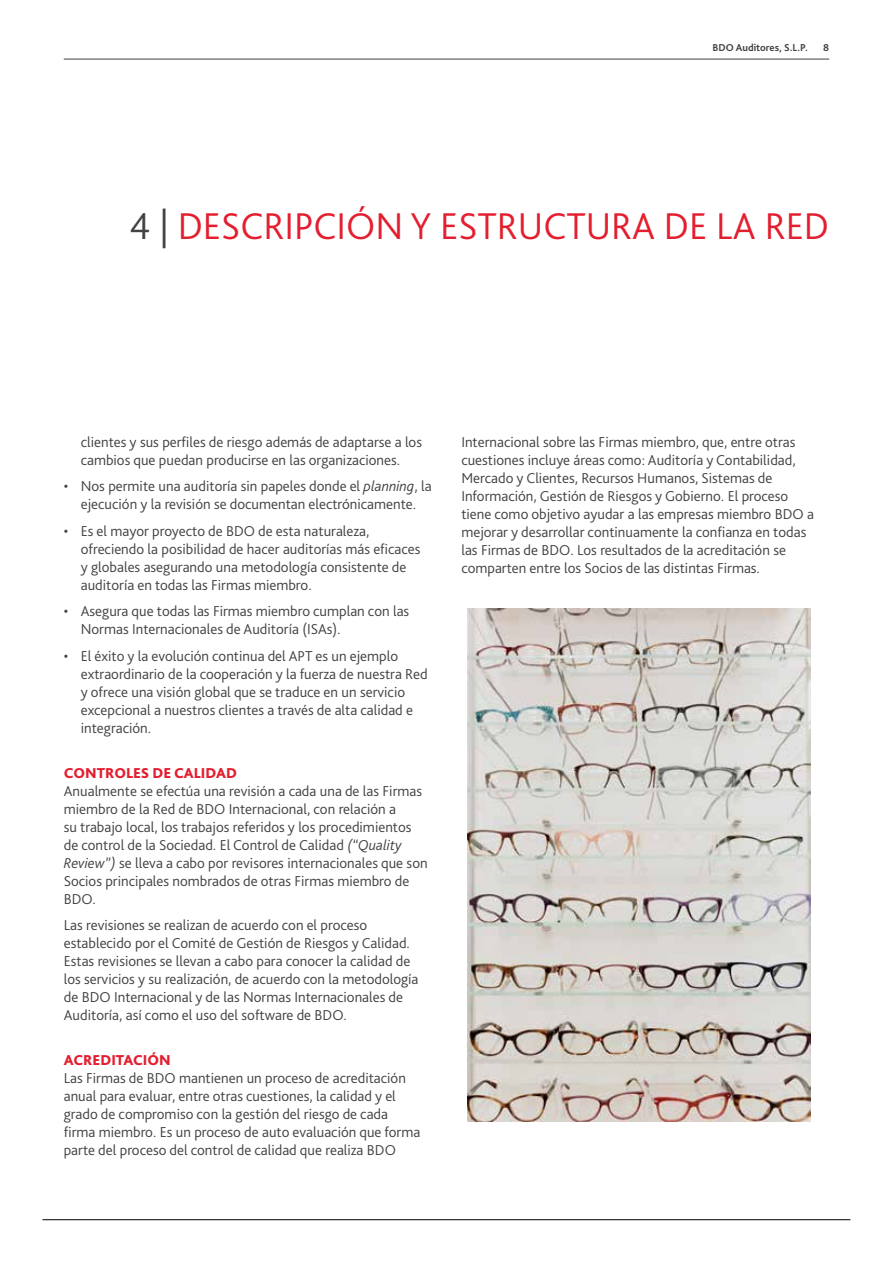
<style>
.page{position:relative;width:893px;height:1263px;background:#fff}
.page>*{position:absolute;margin:0;border:0;box-sizing:border-box;transform-origin:0 0}
.t1{font:300 39px "Bliss Pro";color:#e31e2f}
.t2{font:300 15px/18px "Bliss Pro";color:#42403f}
.t3{font:800 15px "Bliss Pro";color:#e31e2f}
.t4{font:700 10.5px "Bliss Pro";color:#42403f}
.s1{color:#424241}
.s2{font-style:italic}
</style>
<div class="page">
<hr style="left:43px;top:1219px;width:807px;height:1px;background:#000">
<hr style="left:64px;top:59px;width:765px;height:1px;background:#42403f">
<img style="left:468px;top:608px;width:342px;height:513px">
<p class="t4" style="left:713px;top:40px;width:97px">BDO Auditores, S.L.P.</p>
<p class="t4" style="left:823px;top:40px;width:8px">8</p>
<h1 class="t1" style="left:129px;top:202px;width:701px"><span class="s1">4 |</span> DESCRIPCIÓN Y ESTRUCTURA DE LA RED</h1>
<p class="t2" style="left:81px;top:432px;width:343px">clientes y sus perfiles de riesgo además de adaptarse a los cambios que puedan producirse en las organizaciones.</p>
<p class="t2" style="left:64px;top:477px;width:369px;text-align:center">• Nos permite una auditoría sin papeles donde el <span class="s2">planning</span>, la ejecución y la revisión se documentan electrónicamente.</p>
<p class="t2" style="left:81px;top:521px;width:341px;text-indent:-17px">• Es el mayor proyecto de BDO de esta naturaleza, ofreciendo la posibilidad de hacer auditorías más eficaces y globales asegurando una metodología consistente de auditoría en todas las Firmas miembro.</p>
<p class="t2" style="left:81px;top:602px;width:330px;text-indent:-17px">• Asegura que todas las Firmas miembro cumplan con las<br>Normas Internacionales de Auditoría (ISAs).</p>
<p class="t2" style="left:81px;top:646px;width:348px;text-indent:-17px">• El éxito y la evolución continua del APT es un ejemplo extraordinario de la cooperación y la fuerza de nuestra Red y ofrece una visión global que se traduce en un servicio excepcional a nuestros clientes a través de alta calidad e integración.</p>
<p class="t3" style="left:64px;top:763px;width:175px">CONTROLES DE CALIDAD</p>
<p class="t2" style="left:64px;top:781px;width:365px">Anualmente se efectúa una revisión a cada una de las Firmas miembro de la Red de BDO Internacional, con relación a<br>su trabajo local, los trabajos referidos y los procedimientos de control de la Sociedad. El Control de Calidad <span class="s2">(“Quality Review”)</span> se lleva a cabo por revisores internacionales que son Socios principales nombrados de otras Firmas miembro de BDO.</p>
<p class="t2" style="left:64px;top:916px;width:356px">Las revisiones se realizan de acuerdo con el proceso establecido por el Comité de Gestión de Riesgos y Calidad.<br>Estas revisiones se llevan a cabo para conocer la calidad de los servicios y su realización, de acuerdo con la metodología de BDO Internacional y de las Normas Internacionales de Auditoría, así como el uso del software de BDO.</p>
<p class="t3" style="left:64px;top:1051px;width:109px">ACREDITACIÓN</p>
<p class="t2" style="left:64px;top:1069px;width:358px">Las Firmas de BDO mantienen un proceso de acreditación anual para evaluar, entre otras cuestiones, la calidad y el grado de compromiso con la gestión del riesgo de cada firma miembro. Es un proceso de auto evaluación que forma parte del proceso del control de calidad que realiza BDO</p>
<p class="t2" style="left:461px;top:432px;width:354px">Internacional sobre las Firmas miembro, que, entre otras cuestiones incluye áreas como: Auditoría y Contabilidad, Mercado y Clientes, Recursos Humanos, Sistemas de Información, Gestión de Riesgos y Gobierno. El proceso tiene como objetivo ayudar a las empresas miembro BDO a mejorar y desarrollar continuamente la confianza en todas las Firmas de BDO. Los resultados de la acreditación se comparten entre los Socios de las distintas Firmas.</p>
</div>
